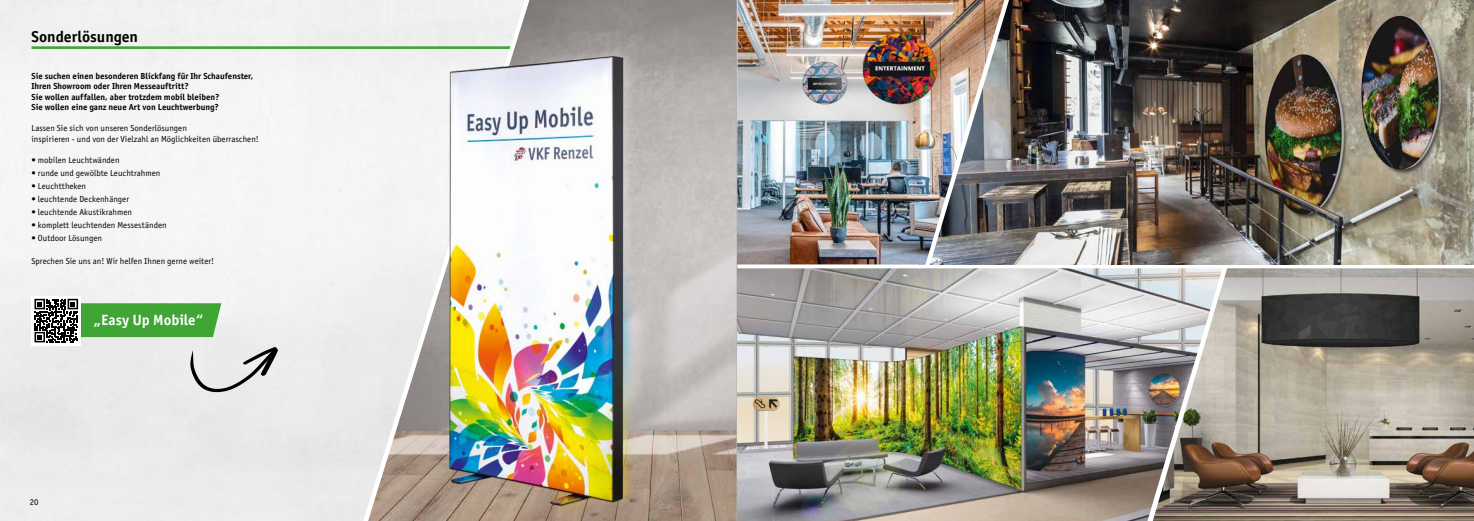
<style>
.page{position:relative;width:1474px;height:521px;background:#fff}
.page>*{position:absolute;margin:0;border:0;box-sizing:border-box;transform-origin:0 0}
.t1{font:15.75px "Officina Sans Bold ITC";color:#000}
.t2{font:14.88px "Officina Sans Bold ITC";color:#fff}
.t3{font:8.75px/10.5px "Officina Sans Book ITC";color:#000}
.t4{font:8.75px/10.5px "Officina Sans Bold ITC";color:#000}
</style>
<div class="page">
<hr style="left:32px;top:46px;width:483px;height:3px;background:#3fa535">
<img style="left:535px;top:0;width:201px;height:521px">
<svg style="left:358px;top:0;width:177px;height:521px"></svg>
<img style="left:396px;top:19px;width:270px;height:496px">
<hr style="left:736px;top:0;width:1px;height:521px;background:#b3b2b2">
<img style="left:737px;top:268px;width:415px;height:253px">
<img style="left:1014px;top:0;width:459px;height:264px">
<img style="left:737px;top:0;width:184px;height:264px">
<img style="left:921px;top:0;width:93px;height:272px">
<img style="left:1152px;top:268px;width:321px;height:253px">
<svg style="left:34px;top:298px;width:45px;height:45px"></svg>
<svg style="left:35px;top:299px;width:243px;height:93px;background:#b5cab3"></svg>
<h1 class="t1" style="left:32px;top:27px;width:108px">Sonderlösungen</h1>
<p class="t4" style="left:32px;top:71px;width:223px">Sie suchen einen besonderen Blickfang für Ihr Schaufenster, Ihren Showroom oder Ihren Messeauftritt?<br>Sie wollen auffallen, aber trotzdem mobil bleiben?<br>Sie wollen eine ganz neue Art von Leuchtwerbung?</p>
<p class="t3" style="left:32px;top:123px;width:229px">Lassen Sie sich von unseren Sonderlösungen<br>inspirieren - und von der Vielzahl an Möglichkeiten überraschen!</p>
<p class="t3" style="left:32px;top:155px;width:90px">• mobilen Leuchtwänden</p>
<p class="t3" style="left:32px;top:168px;width:130px">• runde und gewölbte Leuchtrahmen</p>
<p class="t3" style="left:32px;top:181px;width:56px">• Leuchttheken</p>
<p class="t3" style="left:32px;top:194px;width:99px">• leuchtende Deckenhänger</p>
<p class="t3" style="left:32px;top:207px;width:102px">• leuchtende Akustikrahmen</p>
<p class="t3" style="left:32px;top:220px;width:137px">• komplett leuchtenden Messeständen</p>
<p class="t3" style="left:32px;top:233px;width:72px">• Outdoor Lösungen</p>
<p class="t3" style="left:32px;top:256px;width:184px">Sprechen Sie uns an! Wir helfen Ihnen gerne weiter!</p>
<h2 class="t2" style="left:94px;top:310px;width:111px">„Easy Up Mobile“</h2>
<p class="t3" style="left:30px;top:497px;width:10px">20</p>
</div>
